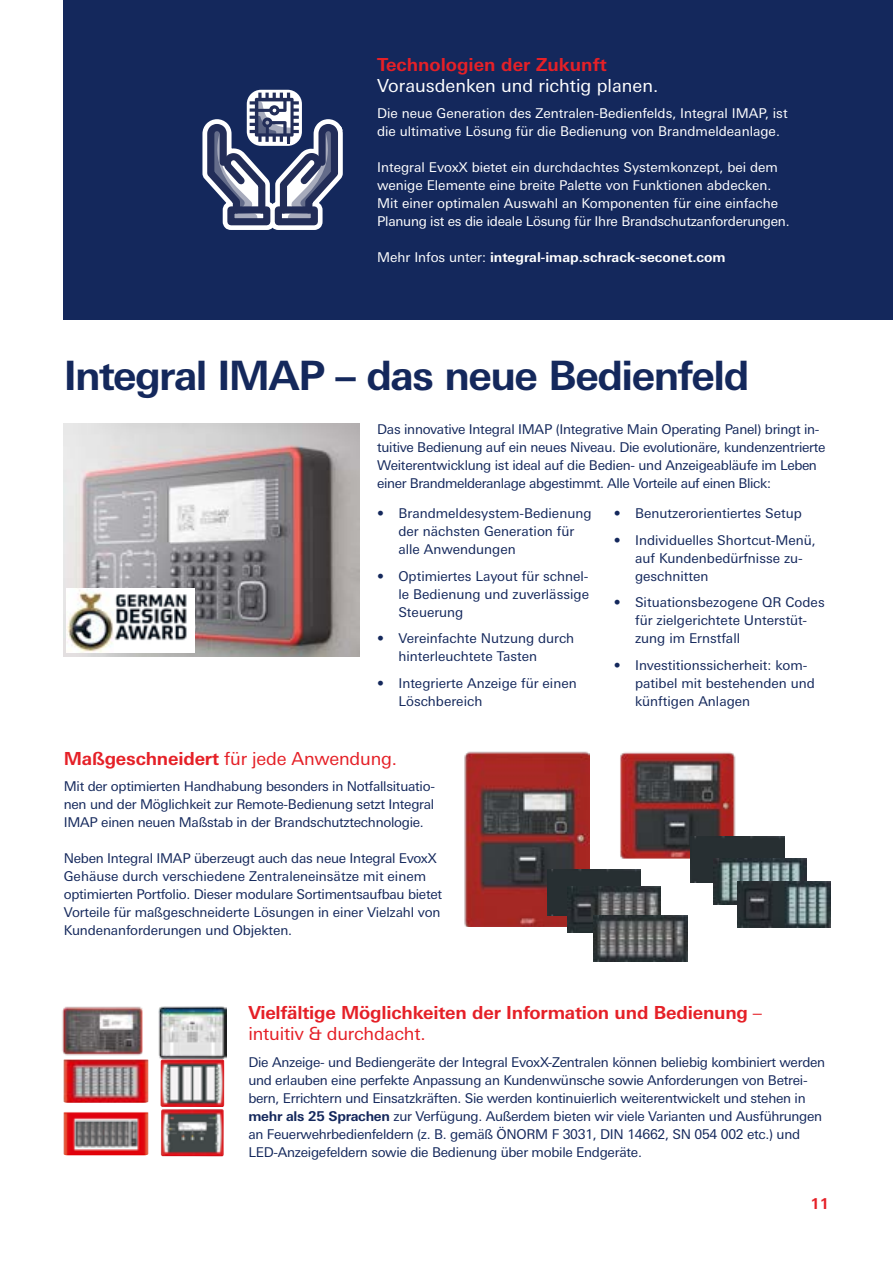
<style>
.page{position:relative;width:893px;height:1263px;background:#fff}
.page>*{position:absolute;margin:0;border:0;box-sizing:border-box;transform-origin:0 0}
.t1{font:700 40.5px "Univers Next W1 G";letter-spacing:-.04em;color:#14285c}
.t2{font:700 18px/21px "Univers Next W1 G";letter-spacing:-.01em;color:#e52027}
.t3{font:18px "Univers Next W1 G";letter-spacing:-.01em;color:#e52027}
.t4{font:18px "Univers Next W1 G";color:#fff}
.t5{font:700 15px "Univers Next W1 G";color:#e52027}
.t6{font:13.5px/18px "Univers Next W1 G";letter-spacing:-.02em;color:#14285c}
.t7{font:13.5px/18px "Univers Next Pro";color:#14285c}
.t8{font:13.5px/18px "Univers Next W1 G";color:#fff}
.t9{font:700 13.5px "Univers Next W1 G";color:#fff}
.s1{font-weight:400}
.s2{font-weight:700}
</style>
<div class="page">
<img style="left:161px;top:1059px;width:63px;height:48px">
<img style="left:161px;top:1109px;width:63px;height:47px">
<img style="left:62px;top:1006px;width:81px;height:60px">
<img style="left:64px;top:1059px;width:84px;height:44px">
<img style="left:64px;top:1112px;width:84px;height:43px">
<img style="left:159px;top:1007px;width:67px;height:51px">
<div style="left:64px;top:0;width:829px;height:319px;background:#14285c"></div>
<img style="left:64px;top:424px;width:295px;height:232px">
<svg style="left:247px;top:90px;width:55px;height:56px"></svg>
<svg style="left:202px;top:93px;width:141px;height:137px"></svg>
<img style="left:67px;top:589px;width:128px;height:64px">
<img style="left:620px;top:752px;width:116px;height:106px">
<img style="left:464px;top:751px;width:125px;height:175px">
<div style="left:547px;top:869px;width:94px;height:46px;background:#272f32"></div>
<div style="left:690px;top:836px;width:94px;height:46px;background:#272f32"></div>
<img style="left:713px;top:858px;width:94px;height:46px">
<img style="left:737px;top:881px;width:94px;height:46px">
<img style="left:567px;top:886px;width:94px;height:46px">
<img style="left:593px;top:915px;width:94px;height:46px">
<h2 class="t2" style="left:377px;top:54px;width:231px">Technologien der Zukunft</h2>
<h2 class="t4" style="left:377px;top:75px;width:283px">Vorausdenken und richtig planen.</h2>
<p class="t8" style="left:377px;top:104px;width:412px">Die neue Generation des Zentralen-Bedienfelds, Integral IMAP, ist die ultimative Lösung für die Bedienung von Brandmeldeanlage.</p>
<p class="t8" style="left:377px;top:158px;width:414px">Integral EvoxX bietet ein durchdachtes Systemkonzept, bei dem wenige Elemente eine breite Palette von Funktionen abdecken.<br>Mit einer optimalen Auswahl an Komponenten für eine einfache Planung ist es die ideale Lösung für Ihre Brandschutzanforderungen.</p>
<p class="t9" style="left:377px;top:249px;width:350px"><span class="s1">Mehr Infos unter:</span> integral-imap.schrack-seconet.com</p>
<h1 class="t1" style="left:64px;top:352px;width:687px">Integral IMAP – das neue Bedienfeld</h1>
<p class="t6" style="left:377px;top:420px;width:450px">Das innovative Integral IMAP (Integrative Main Operating Panel) bringt in&shy;tuitive Bedienung auf ein neues Niveau. Die evolutionäre, kundenzentrierte Weiterentwicklung ist ideal auf die Bedien- und Anzeigeabläufe im Leben einer Brandmelderanlage abgestimmt. Alle Vorteile auf einen Blick:</p>
<p class="t7" style="left:398px;top:504px;width:195px;text-indent:-21px">• Brandmeldesystem-Bedienung der nächsten Generation für alle Anwendungen</p>
<p class="t7" style="left:398px;top:567px;width:192px;text-align:justify;text-indent:-21px">• Optimiertes Layout für schnel&shy;le Bedienung und zuverlässige Steuerung</p>
<p class="t7" style="left:398px;top:629px;width:177px;text-indent:-21px">• Vereinfachte Nutzung durch hinterleuchtete Tasten</p>
<p class="t7" style="left:398px;top:674px;width:180px;text-indent:-21px">• Integrierte Anzeige für einen<br>Löschbereich</p>
<h2 class="t3" style="left:64px;top:748px;width:335px"><span class="s2">Maßgeschneidert</span> für jede Anwendung.</h2>
<p class="t6" style="left:64px;top:777px;width:373px;text-align:justify">Mit der optimierten Handhabung besonders in Notfallsituatio&shy;nen und der Möglichkeit zur Remote-Bedienung setzt Integral IMAP einen neuen Maßstab in der Brandschutztechnologie.</p>
<p class="t6" style="left:64px;top:849px;width:380px">Neben Integral IMAP überzeugt auch das neue Integral EvoxX Gehäuse durch verschiedene Zentraleneinsätze mit einem optimierten Portfolio. Dieser modulare Sortimentsaufbau bietet Vorteile für maßgeschneiderte Lösungen in einer Vielzahl von Kundenanforderungen und Objekten.</p>
<p class="t7" style="left:614px;top:504px;width:189px">• Benutzerorientiertes Setup</p>
<p class="t7" style="left:635px;top:531px;width:182px;text-indent:-21px">• Individuelles Shortcut-Menü, auf Kundenbedürfnisse zu&shy;geschnitten</p>
<p class="t7" style="left:635px;top:593px;width:191px;text-indent:-21px">• Situationsbezogene QR Codes für zielgerichtete Unterstüt&shy;zung im Ernstfall</p>
<p class="t7" style="left:635px;top:656px;width:181px;text-indent:-21px">• Investitionssicherheit: kom&shy;patibel mit bestehenden und künftigen Anlagen</p>
<h2 class="t2" style="left:248px;top:1002px;width:515px">Vielfältige Möglichkeiten der Information und Bedienung <span class="s1">– intuitiv &amp; durchdacht.</span></h2>
<p class="t6" style="left:248px;top:1053px;width:578px">Die Anzeige- und Bediengeräte der Integral EvoxX-Zentralen können beliebig kombiniert werden und erlauben eine perfekte Anpassung an Kundenwünsche sowie Anforderungen von Betrei&shy;bern, Errichtern und Einsatzkräften. Sie werden kontinuierlich weiterentwickelt und stehen in <span class="s2">mehr als 25 Sprachen</span> zur Verfügung. Außerdem bieten wir viele Varianten und Ausführungen an Feuerwehrbedienfeldern (z. B. gemäß ÖNORM F 3031, DIN 14662, SN 054 002 etc.) und LED-Anzeigefeldern sowie die Bedienung über mobile Endgeräte.</p>
<p class="t5" style="left:810px;top:1195px;width:20px">11</p>
</div>
